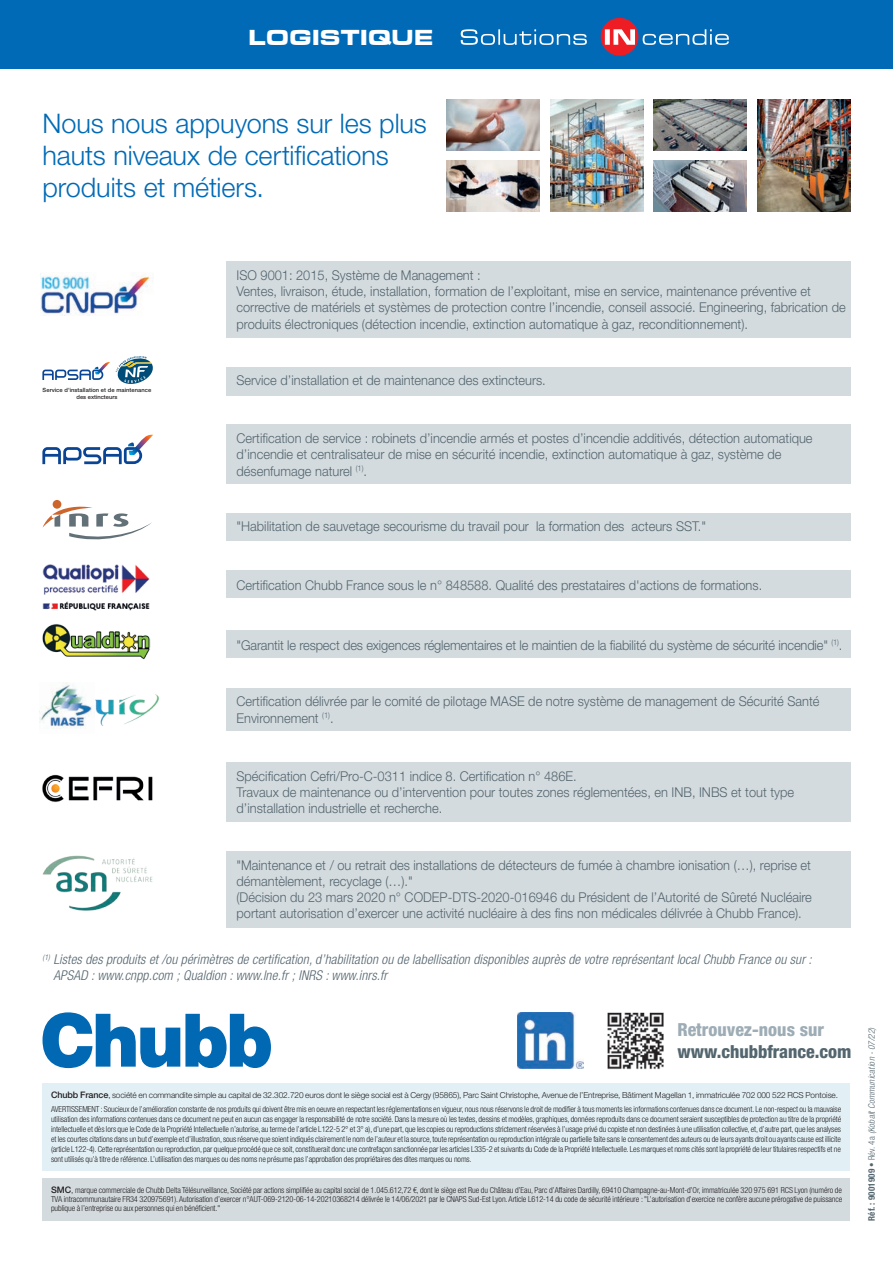
<style>
.page{position:relative;width:893px;height:1263px;background:#fff}
.page>*{position:absolute;margin:0;border:0;box-sizing:border-box;transform-origin:0 0}
.t1{font:300 27px/32.4px "Helvetica Neue LT Pro";letter-spacing:-.005em;color:#016ab6}
.t2{font:22.5px "Microgramma D Bold Exte";letter-spacing:.05em;color:#fff}
.t3{font:800 condensed 18px "Helvetica Neue LT Pro";color:#53656e}
.t4{font:800 condensed 18px "Helvetica Neue LT Pro";color:#9dacb5}
.t5{font:300 13.5px/16.2px "Helvetica Neue LT Pro";color:#53656e;scale:.95 1}
.t6{font:italic 300 condensed 13.5px/16.2px "Helvetica Neue LT Pro";letter-spacing:.01em;color:#53656e}
.t7{font:italic 300 condensed 9px "Helvetica Neue LT Std";color:#53656e}
.t8{font:300 condensed 8.25px/9.9px "Helvetica Neue LT Pro";letter-spacing:-.01em;color:#231f20;text-align:justify}
.t9{font:300 condensed 8.25px/9.3px "Helvetica Neue LT Std";letter-spacing:-.01em;color:#231f20;text-align:justify}
.t10{font:300 8.25px "Helvetica Neue LT Std";letter-spacing:-.01em;color:#231f20}
.t11{font:500 5.7px/6.9px "Helvetica Neue LT Pro";letter-spacing:.01em;color:#231f20;text-align:center}
.s1{font-weight:500;font-size:9px}
.s2{font-weight:400;font-size:7.5px}
.s3{font-weight:500;font-stretch:normal;font-size:9px}
.s4{font-stretch:normal}
.s5{font-weight:700;font-style:normal}
.s6{font-style:normal}
</style>
<div class="page">
<div style="left:226px;top:261px;width:624px;height:77px;background:#d4dbdf"></div>
<div style="left:226px;top:367px;width:624px;height:28px;background:#d4dbdf"></div>
<div style="left:226px;top:425px;width:624px;height:59px;background:#d4dbdf"></div>
<div style="left:226px;top:630px;width:624px;height:28px;background:#d4dbdf"></div>
<img style="left:42px;top:624px;width:109px;height:36px">
<div style="left:226px;top:513px;width:624px;height:28px;background:#d4dbdf"></div>
<div style="left:53px;top:500px;width:8px;height:9px;background:#ce662c;border-radius:50%"></div>
<svg style="left:43px;top:505px;width:109px;height:35px"></svg>
<div style="left:43px;top:1083px;width:807px;height:88px;background:#e2f0f6"></div>
<div style="left:43px;top:1178px;width:807px;height:43px;background:#d4dbdf"></div>
<img style="left:446px;top:100px;width:93px;height:50px">
<img style="left:446px;top:161px;width:93px;height:50px">
<img style="left:550px;top:100px;width:93px;height:111px">
<img style="left:40px;top:273px;width:114px;height:43px">
<svg style="left:42px;top:434px;width:111px;height:30px"></svg>
<svg style="left:42px;top:362px;width:68px;height:18px"></svg>
<svg style="left:116px;top:356px;width:37px;height:28px"></svg>
<div style="left:226px;top:762px;width:624px;height:60px;background:#d4dbdf"></div>
<img style="left:42px;top:774px;width:111px;height:28px">
<div style="left:226px;top:688px;width:624px;height:43px;background:#d4dbdf"></div>
<img style="left:40px;top:683px;width:52px;height:46px">
<img style="left:96px;top:695px;width:63px;height:31px">
<div style="left:226px;top:851px;width:624px;height:77px;background:#d4dbdf"></div>
<img style="left:43px;top:855px;width:110px;height:56px">
<div style="left:226px;top:571px;width:624px;height:27px;background:#d4dbdf"></div>
<img style="left:42px;top:564px;width:108px;height:47px">
<div style="left:0;top:0;width:893px;height:68px;background:#016ab6"></div>
<svg style="left:43px;top:1012px;width:228px;height:56px"></svg>
<img style="left:518px;top:1012px;width:65px;height:56px">
<img style="left:607px;top:1012px;width:57px;height:58px">
<div style="left:601px;top:18px;width:37px;height:38px;background:#ee1d23;border-radius:50%"></div>
<svg style="left:461px;top:29px;width:126px;height:16px"></svg>
<svg style="left:643px;top:29px;width:86px;height:16px"></svg>
<svg style="left:605px;top:29px;width:30px;height:16px"></svg>
<img style="left:757px;top:100px;width:93px;height:111px">
<img style="left:654px;top:100px;width:93px;height:50px">
<img style="left:654px;top:161px;width:93px;height:50px">
<h2 class="t2" style="left:249px;top:22px;width:185px">LOGISTIQUE</h2>
<h1 class="t1" style="left:43px;top:106px;width:386px">Nous nous appuyons sur les plus hauts niveaux de certifications produits et métiers.</h1>
<p class="t11" style="left:43px;top:387px;width:110px">Service d'installation et de maintenance des extincteurs</p>
<p class="t5" style="left:237px;top:267px;width:643px">ISO 9001: 2015, Système de Management :<br>Ventes, livraison, étude, installation, formation de l’exploitant, mise en service, maintenance préventive et corrective de matériels et systèmes de protection contre l’incendie, conseil associé. Engineering, fabrication de produits électroniques (détection incendie, extinction automatique à gaz, reconditionnement).</p>
<p class="t5" style="left:237px;top:372px;width:327px">Service d’installation et de maintenance des extincteurs.</p>
<p class="t5" style="left:237px;top:430px;width:608px">Certification de service : robinets d’incendie armés et postes d’incendie additivés, détection automatique d’incendie et centralisateur de mise en sécurité incendie, extinction automatique à gaz, système de désenfumage naturel <sup>(1)</sup>.</p>
<p class="t5" style="left:237px;top:518px;width:496px">"Habilitation de sauvetage secourisme du travail pour la formation des acteurs SST."</p>
<p class="t5" style="left:237px;top:576px;width:555px">Certification Chubb France sous le n° 848588. Qualité des prestataires d'actions de formations.</p>
<p class="t5" style="left:237px;top:636px;width:639px">"Garantit le respect des exigences réglementaires et le maintien de la fiabilité du système de sécurité incendie" <sup>(1)</sup>.</p>
<p class="t5" style="left:237px;top:693px;width:615px">Certification délivrée par le comité de pilotage MASE de notre système de management de Sécurité Santé<br>Environnement <sup>(1)</sup>.</p>
<p class="t5" style="left:237px;top:767px;width:588px">Spécification Cefri/Pro-C-0311 indice 8. Certification n° 486E.<br>Travaux de maintenance ou d’intervention pour toutes zones réglementées, en INB, INBS et tout type d’installation industrielle et recherche.</p>
<p class="t5" style="left:237px;top:856px;width:607px">"Maintenance et / ou retrait des installations de détecteurs de fumée à chambre ionisation (…), reprise et démantèlement, recyclage (…)."<br>(Décision du 23 mars 2020 n° CODEP-DTS-2020-016946 du Président de l’Autorité de Sûreté Nucléaire portant autorisation d’exercer une activité nucléaire à des fins non médicales délivrée à Chubb France).</p>
<p class="t6" style="left:53px;top:952px;width:760px;text-indent:-11px"><sup>(1)</sup> Listes des produits et /ou périmètres de certification, d’habilitation ou de labellisation disponibles auprès de votre représentant local Chubb France ou sur :<br>APSAD : www.cnpp.com ; Qualdion : www.lne.fr ; INRS : www.inrs.fr</p>
<h3 class="t4" style="left:677px;top:1019px;width:148px">Retrouvez-nous sur</h3>
<h3 class="t3" style="left:677px;top:1040px;width:176px">www.chubbfrance.com</h3>
<p class="t10" style="left:51px;top:1090px;width:788px"><span class="s1">Chubb France</span><span class="s2">,</span> société en commandite simple au capital de 32.302.720 euros dont le siège social est à Cergy (95865), Parc Saint Christophe, Avenue de l’Entreprise, Bâtiment Magellan 1, immatriculée 702 000 522 RCS Pontoise.</p>
<p class="t8" style="left:51px;top:1104px;width:792px">AVERTISSEMENT : Soucieux de l’amélioration constante de nos produits qui doivent être mis en oeuvre en respectant les réglementations en vigueur, nous nous réservons le droit de modifier à tous moments les informations contenues dans ce document. Le non-respect ou la mauvaise utilisation des informations contenues dans ce document ne peut en aucun cas engager la responsabilité de notre société. Dans la mesure où les textes, dessins et modèles, graphiques, données reproduits dans ce document seraient susceptibles de protection au titre de la propriété intellectuelle et dès lors que le Code de la Propriété Intellectuelle n’autorise, au terme de l’article L122-5 2° et 3° a), d’une part, que les copies ou reproductions strictement réservées à l’usage privé du copiste et non destinées à une utilisation collective, et, d’autre part, que les analyses et les courtes citations dans un but d’exemple et d’illustration, sous réserve que soient indiqués clairement le nom de l’auteur et la source, toute représentation ou reproduction intégrale ou partielle faite sans le consentement des auteurs ou de leurs ayants droit ou ayants cause est illicite (article L122-4). Cette représentation ou reproduction, par quelque procédé que ce soit, constituerait donc une contrefaçon sanctionnée par les articles L335-2 et suivants du Code de la Propriété Intellectuelle. Les marques et noms cités sont la propriété de leur titulaires respectifs et ne sont utilisés qu’à titre de référence. L’utilisation des marques ou des noms ne présume pas l’approbation des propriétaires des dites marques ou noms.</p>
<p class="t9" style="left:51px;top:1185px;width:793px"><span class="s3">SMC</span><span class="s4">,</span> marque commerciale de Chubb Delta Télésurveillance, Société par actions simplifiée au capital social de 1.045.612,72 €, dont le siège est Rue du Château d’Eau, Parc d’Affaires Dardilly, 69410 Champagne-au-Mont-d’Or, immatriculée 320 975 691 RCS Lyon (numéro de TVA intracommunautaire FR34 320975691). Autorisation d’exercer n°AUT-069-2120-06-14-20210368214 délivrée le 14/06/2021 par le CNAPS Sud-Est Lyon. Article L612-14 du code de sécurité intérieure : "L’autorisation d’exercice ne confère aucune prérogative de puissance publique à l’entreprise ou aux personnes qui en bénéficient."</p>
<p class="t7" style="left:867px;top:1221px;width:195px;rotate:-90deg"><span class="s5">Réf. : 9001909</span> <span class="s6">• Rév. 4a</span> (Kobalt Communication - 07/22)</p>
</div>
